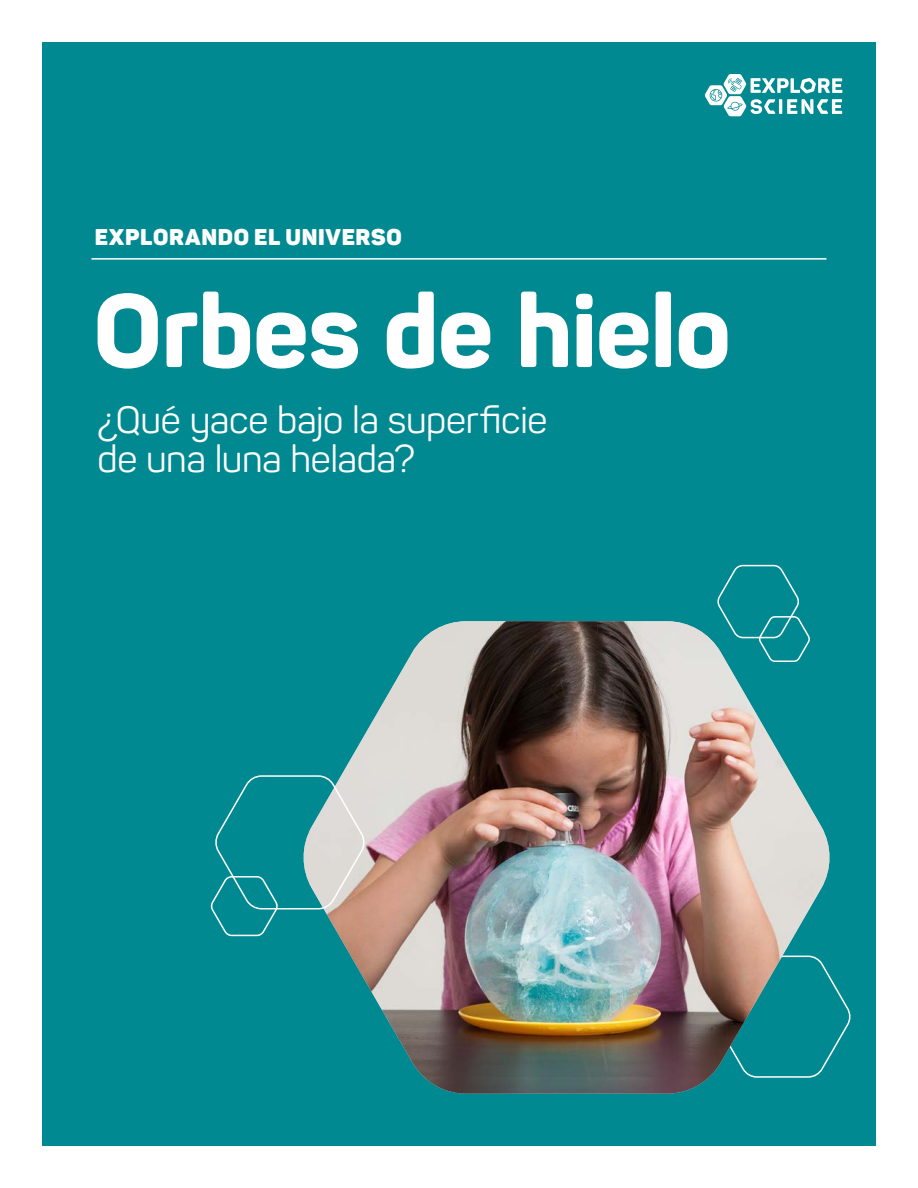
<style>
.page{position:relative;width:918px;height:1188px;background:#fff}
.page>*{position:absolute;margin:0;border:0;box-sizing:border-box;transform-origin:0 0}
.t1{font:800 102px "Panton";letter-spacing:-.01em;color:#fff}
.t2{font:37.5px/39px "Panton";letter-spacing:-.005em;color:#fff}
.t3{font:900 22.5px "Panton";letter-spacing:.03em;color:#fff}
</style>
<div class="page">
<div style="left:42px;top:42px;width:834px;height:1104px;background:#008991"></div>
<svg style="left:832px;top:980px;width:19px;height:73px"></svg>
<img style="left:340px;top:621px;width:491px;height:473px">
<svg style="left:716px;top:564px;width:96px;height:99px"></svg>
<svg style="left:210px;top:775px;width:157px;height:162px"></svg>
<svg style="left:705px;top:74px;width:137px;height:42px"></svg>
<hr style="left:92px;top:258px;width:734px;height:2px;background:#fff">
<p class="t3" style="left:95px;top:223px;width:308px">EXPLORANDO EL UNIVERSO</p>
<h1 class="t1" style="left:93px;top:266px;width:639px">Orbes de hielo</h1>
<p class="t2" style="left:98px;top:400px;width:451px">¿Qué yace bajo la superficie de una luna helada?</p>
</div>
